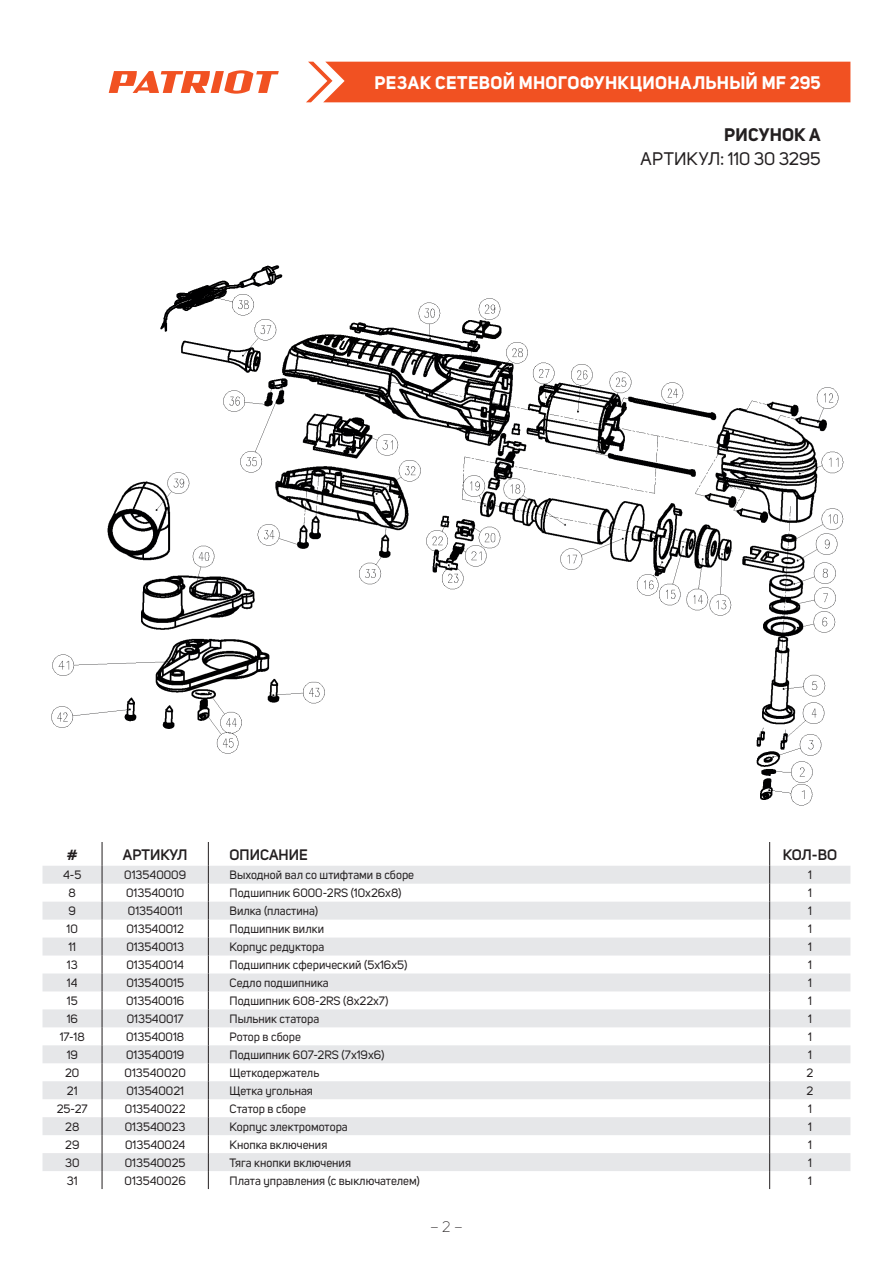
<style>
.page{position:relative;width:893px;height:1263px;background:#fff}
.page>*{position:absolute;margin:0;border:0;box-sizing:border-box;transform-origin:0 0}
.t1{font:700 18px "Uni Sans";letter-spacing:.02em;color:#fff}
.t2{font:18px "Uni Sans";color:#231f20}
.t3{font:700 18px "Uni Sans";letter-spacing:.01em;color:#231f20}
.t4{font:600 15px "Uni Sans";color:#231f20}
.t5{font:300 15px "Uni Sans";color:#231f20}
.t6{font:12px "Uni Sans";color:#231f20}
</style>
<div class="page">
<div style="left:306px;top:62px;width:544px;height:40px;background:#f15122"></div>
<svg style="left:109px;top:70px;width:170px;height:24px"></svg>
<svg style="left:43px;top:866px;width:807px;height:305px;fill:#e6e7e9"></svg>
<svg style="left:102px;top:842px;width:1px;height:347px"></svg>
<svg style="left:208px;top:842px;width:1px;height:347px"></svg>
<svg style="left:769px;top:842px;width:1px;height:347px"></svg>
<img style="left:51px;top:265px;width:793px;height:541px">
<h1 class="t1" style="left:374px;top:72px;width:448px">РЕЗАК СЕТЕВОЙ МНОГОФУНКЦИОНАЛЬНЫЙ MF 295</h1>
<h1 class="t3" style="left:724px;top:123px;width:98px">РИСУНОК A</h1>
<h1 class="t2" style="left:641px;top:148px;width:182px">АРТИКУЛ: 110 30 3295</h1>
<p class="t4" style="left:67px;top:846px;width:12px">#</p>
<p class="t4" style="left:123px;top:846px;width:66px">АРТИКУЛ</p>
<p class="t4" style="left:230px;top:846px;width:80px">ОПИСАНИЕ</p>
<p class="t4" style="left:783px;top:846px;width:56px">КОЛ-ВО</p>
<p class="t6" style="left:63px;top:868px;width:20px">4-5</p>
<p class="t6" style="left:124px;top:868px;width:63px">013540009</p>
<p class="t6" style="left:230px;top:868px;width:186px">Выходной вал со штифтами в сборе</p>
<p class="t6" style="left:808px;top:868px;width:5px">1</p>
<p class="t6" style="left:69px;top:886px;width:9px">8</p>
<p class="t6" style="left:126px;top:886px;width:60px">013540010</p>
<p class="t6" style="left:230px;top:886px;width:173px">Подшипник 6000-2RS (10х26х8)</p>
<p class="t6" style="left:808px;top:886px;width:5px">1</p>
<p class="t6" style="left:69px;top:904px;width:9px">9</p>
<p class="t6" style="left:128px;top:904px;width:56px">013540011</p>
<p class="t6" style="left:230px;top:904px;width:90px">Вилка (пластина)</p>
<p class="t6" style="left:808px;top:904px;width:5px">1</p>
<p class="t6" style="left:67px;top:922px;width:13px">10</p>
<p class="t6" style="left:126px;top:922px;width:59px">013540012</p>
<p class="t6" style="left:230px;top:922px;width:96px">Подшипник вилки</p>
<p class="t6" style="left:808px;top:922px;width:5px">1</p>
<p class="t6" style="left:68px;top:940px;width:9px">11</p>
<p class="t6" style="left:126px;top:940px;width:59px">013540013</p>
<p class="t6" style="left:230px;top:940px;width:96px">Корпус редуктора</p>
<p class="t6" style="left:808px;top:940px;width:5px">1</p>
<p class="t6" style="left:67px;top:958px;width:12px">13</p>
<p class="t6" style="left:126px;top:958px;width:59px">013540014</p>
<p class="t6" style="left:230px;top:958px;width:179px">Подшипник сферический (5х16х5)</p>
<p class="t6" style="left:808px;top:958px;width:5px">1</p>
<p class="t6" style="left:67px;top:976px;width:12px">14</p>
<p class="t6" style="left:126px;top:976px;width:59px">013540015</p>
<p class="t6" style="left:230px;top:976px;width:101px">Седло подшипника</p>
<p class="t6" style="left:808px;top:976px;width:5px">1</p>
<p class="t6" style="left:67px;top:994px;width:12px">15</p>
<p class="t6" style="left:126px;top:994px;width:60px">013540016</p>
<p class="t6" style="left:230px;top:994px;width:160px">Подшипник 608-2RS (8х22х7)</p>
<p class="t6" style="left:808px;top:994px;width:5px">1</p>
<p class="t6" style="left:67px;top:1012px;width:13px">16</p>
<p class="t6" style="left:127px;top:1012px;width:58px">013540017</p>
<p class="t6" style="left:230px;top:1012px;width:91px">Пыльник статора</p>
<p class="t6" style="left:808px;top:1012px;width:5px">1</p>
<p class="t6" style="left:60px;top:1030px;width:26px">17-18</p>
<p class="t6" style="left:126px;top:1030px;width:60px">013540018</p>
<p class="t6" style="left:230px;top:1030px;width:73px">Ротор в сборе</p>
<p class="t6" style="left:808px;top:1030px;width:5px">1</p>
<p class="t6" style="left:67px;top:1048px;width:13px">19</p>
<p class="t6" style="left:126px;top:1048px;width:60px">013540019</p>
<p class="t6" style="left:230px;top:1048px;width:156px">Подшипник 607-2RS (7х19х6)</p>
<p class="t6" style="left:808px;top:1048px;width:5px">1</p>
<p class="t6" style="left:65px;top:1066px;width:16px">20</p>
<p class="t6" style="left:125px;top:1066px;width:63px">013540020</p>
<p class="t6" style="left:230px;top:1066px;width:91px">Щеткодержатель</p>
<p class="t6" style="left:807px;top:1066px;width:8px">2</p>
<p class="t6" style="left:67px;top:1084px;width:12px">21</p>
<p class="t6" style="left:126px;top:1084px;width:59px">013540021</p>
<p class="t6" style="left:230px;top:1084px;width:85px">Щетка угольная</p>
<p class="t6" style="left:807px;top:1084px;width:8px">2</p>
<p class="t6" style="left:57px;top:1102px;width:33px">25-27</p>
<p class="t6" style="left:125px;top:1102px;width:62px">013540022</p>
<p class="t6" style="left:230px;top:1102px;width:78px">Статор в сборе</p>
<p class="t6" style="left:808px;top:1102px;width:5px">1</p>
<p class="t6" style="left:65px;top:1120px;width:16px">28</p>
<p class="t6" style="left:125px;top:1120px;width:62px">013540023</p>
<p class="t6" style="left:230px;top:1120px;width:120px">Корпус электромотора</p>
<p class="t6" style="left:808px;top:1120px;width:5px">1</p>
<p class="t6" style="left:65px;top:1138px;width:16px">29</p>
<p class="t6" style="left:125px;top:1138px;width:62px">013540024</p>
<p class="t6" style="left:230px;top:1138px;width:99px">Кнопка включения</p>
<p class="t6" style="left:808px;top:1138px;width:5px">1</p>
<p class="t6" style="left:65px;top:1156px;width:16px">30</p>
<p class="t6" style="left:125px;top:1156px;width:62px">013540025</p>
<p class="t6" style="left:230px;top:1156px;width:123px">Тяга кнопки включения</p>
<p class="t6" style="left:808px;top:1156px;width:5px">1</p>
<p class="t6" style="left:67px;top:1174px;width:12px">31</p>
<p class="t6" style="left:125px;top:1174px;width:63px">013540026</p>
<p class="t6" style="left:230px;top:1174px;width:192px">Плата управления (с выключателем)</p>
<p class="t6" style="left:808px;top:1174px;width:5px">1</p>
<p class="t5" style="left:430px;top:1218px;width:34px">– 2 –</p>
</div>
